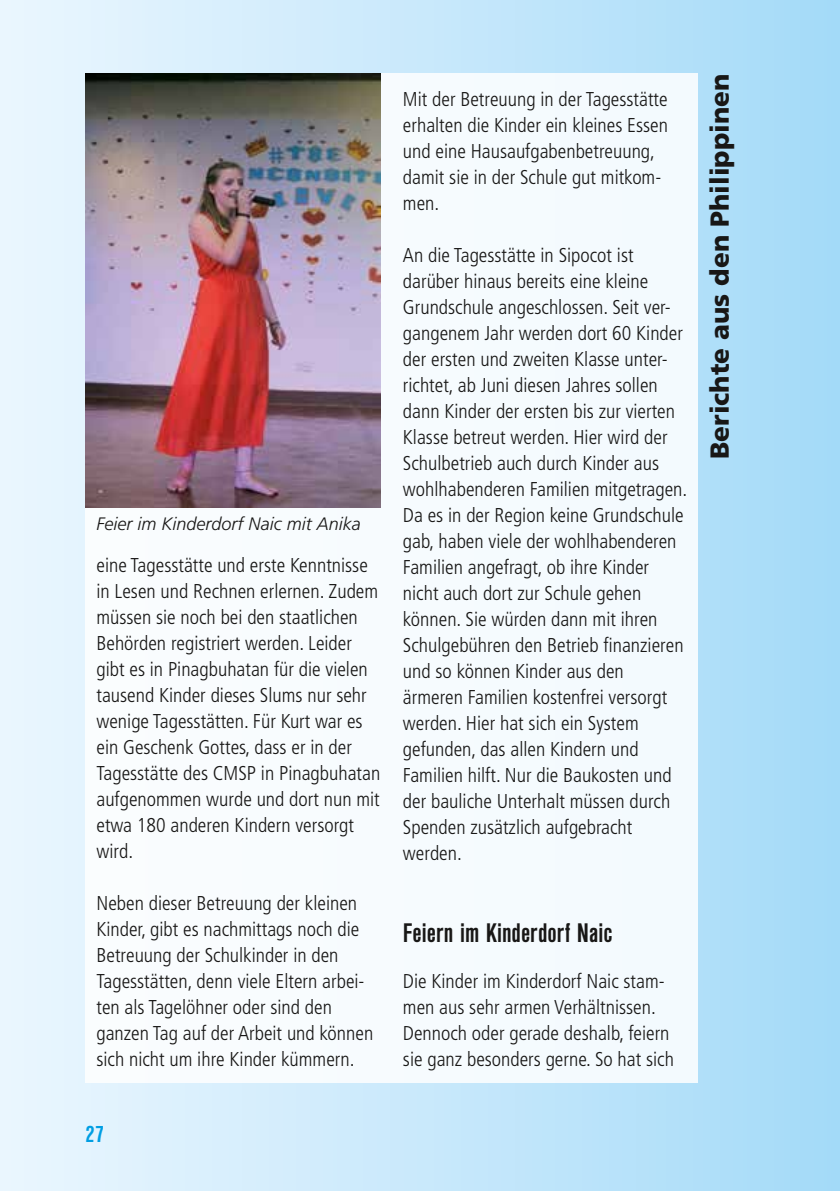
<style>
.page{position:relative;width:840px;height:1191px;background:#fff}
.page>*{position:absolute;margin:0;border:0;box-sizing:border-box;transform-origin:0 0}
.t1{font:700 condensed 28px "Nimbus Sans D";color:#181716}
.t2{font:900 26px "Frutiger LT Std";color:#181716}
.t3{font:700 condensed 24px "Nimbus Sans D";color:#009ee3}
.t4{font:300 condensed 20px/26px "Frutiger LT Std";color:#181716}
.t5{font:italic 300 18px "Frutiger LT Std";color:#181716}
</style>
<div class="page">
<div style="left:0;top:0;width:839px;height:1191px;background:linear-gradient(to right,#ecf7fe,#a5dbf8)"></div>
<div style="left:85px;top:74px;width:612px;height:1009px;background:#f6fbfe"></div>
<img style="left:85px;top:74px;width:295px;height:433px">
<p class="t5" style="left:96px;top:514px;width:265px">Feier im Kinderdorf Naic mit Anika</p>
<p class="t4" style="left:96px;top:552px;width:285px">eine Tagesstätte und erste Kenntnisse in Lesen und Rechnen erlernen. Zudem müssen sie noch bei den staatlichen Behörden registriert werden. Leider gibt es in Pinagbuhatan für die vielen tausend Kinder dieses Slums nur sehr wenige Tagesstätten. Für Kurt war es ein Geschenk Gottes, dass er in der Tagesstätte des CMSP in Pinagbuhatan aufgenommen wurde und dort nun mit etwa 180 anderen Kindern versorgt wird.</p>
<p class="t4" style="left:96px;top:890px;width:278px">Neben dieser Betreuung der kleinen Kinder, gibt es nachmittags noch die Betreuung der Schulkinder in den Tagesstätten, denn viele Eltern arbei&shy;ten als Tagelöhner oder sind den ganzen Tag auf der Arbeit und können sich nicht um ihre Kinder kümmern.</p>
<p class="t3" style="left:85px;top:1121px;width:21px">27</p>
<p class="t4" style="left:403px;top:86px;width:266px">Mit der Betreuung in der Tagesstätte erhalten die Kinder ein kleines Essen und eine Hausaufgabenbetreuung, damit sie in der Schule gut mitkom&shy;men.</p>
<p class="t4" style="left:403px;top:242px;width:286px">An die Tagesstätte in Sipocot ist darüber hinaus bereits eine kleine Grundschule angeschlossen. Seit ver&shy;gangenem Jahr werden dort 60 Kinder der ersten und zweiten Klasse unter&shy;richtet, ab Juni diesen Jahres sollen dann Kinder der ersten bis zur vierten Klasse betreut werden. Hier wird der Schulbetrieb auch durch Kinder aus wohlhabenderen Familien mitgetragen.<br>Da es in der Region keine Grundschule gab, haben viele der wohlhabenderen Familien angefragt, ob ihre Kinder nicht auch dort zur Schule gehen können. Sie würden dann mit ihren Schulgebühren den Betrieb finanzieren und so können Kinder aus den ärmeren Familien kostenfrei versorgt werden. Hier hat sich ein System gefunden, das allen Kindern und Familien hilft. Nur die Baukosten und der bauliche Unterhalt müssen durch Spenden zusätzlich aufgebracht werden.</p>
<h2 class="t2" style="left:703px;top:459px;width:387px;rotate:-90deg">Berichte aus den Philippinen</h2>
<h1 class="t1" style="left:403px;top:917px;width:211px">Feiern im Kinderdorf Naic</h1>
<p class="t4" style="left:403px;top:968px;width:272px">Die Kinder im Kinderdorf Naic stam&shy;men aus sehr armen Verhältnissen.<br>Dennoch oder gerade deshalb, feiern sie ganz besonders gerne. So hat sich</p>
</div>
